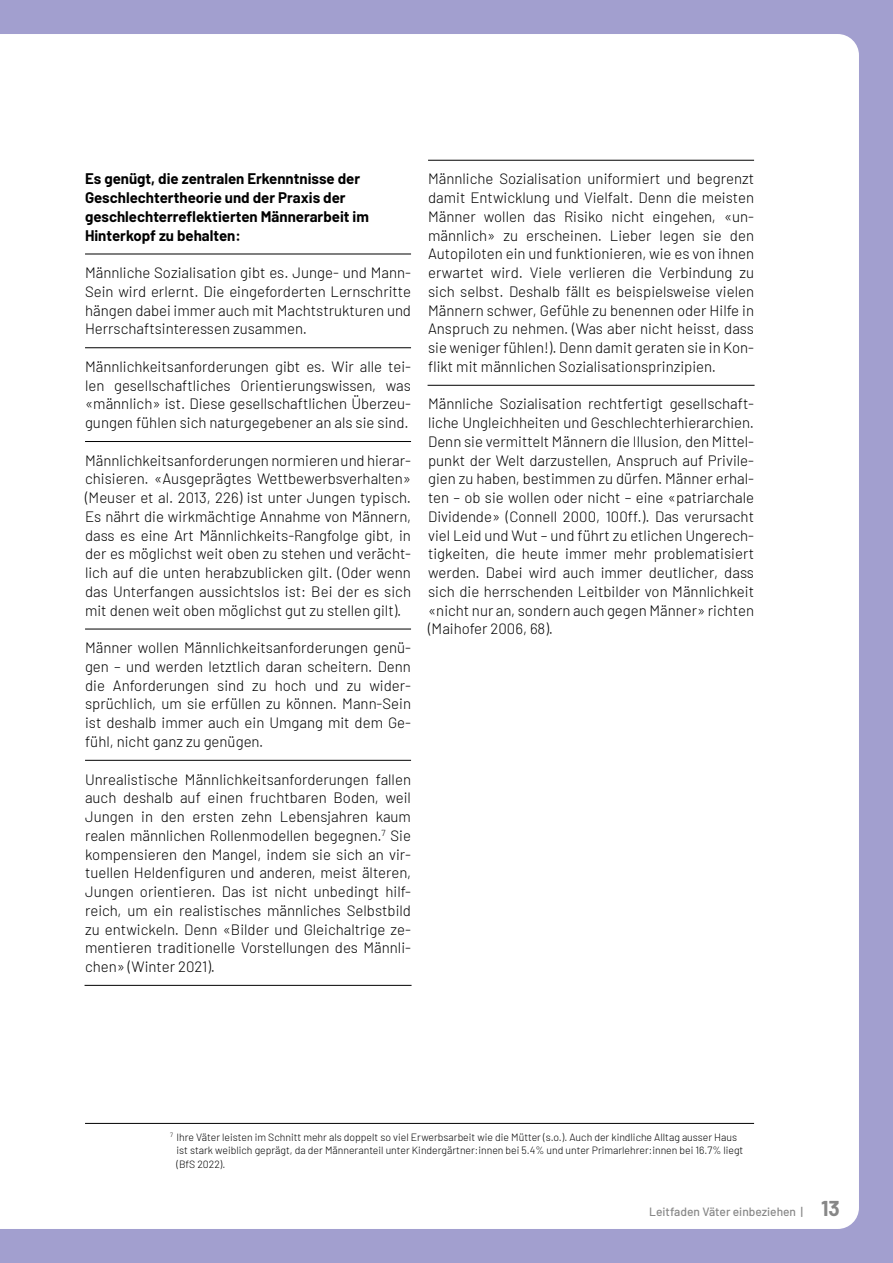
<style>
.page{position:relative;width:893px;height:1263px;background:#a29fcf}
.page>*{position:absolute;margin:0;border:0;box-sizing:border-box;transform-origin:0 0}
.t1{font:300 15px/18.8px "Barlow";color:#000;text-align:justify}
.t2{font:700 15px/18.8px "Barlow";color:#000}
.t3{font:500 12px "Barlow";color:#878787}
.t4{font:300 10.5px/13.5px "Barlow";color:#000}
.s1{font-weight:700;font-size:21px}
</style>
<div class="page">
<div style="left:0;top:34px;width:859px;height:1195px;background:#fff"></div>
<hr style="left:85px;top:985px;width:326px;height:1px;background:#000">
<hr style="left:85px;top:254px;width:326px;height:1px;background:#000">
<hr style="left:85px;top:347px;width:326px;height:1px;background:#000">
<hr style="left:85px;top:441px;width:326px;height:1px;background:#000">
<hr style="left:85px;top:629px;width:326px;height:1px;background:#000">
<hr style="left:85px;top:760px;width:326px;height:1px;background:#000">
<hr style="left:85px;top:1123px;width:669px;height:1px;background:#000">
<hr style="left:428px;top:385px;width:326px;height:1px;background:#000">
<hr style="left:428px;top:160px;width:326px;height:1px;background:#000">
<p class="t2" style="left:85px;top:168px;width:285px">Es genügt, die zentralen Erkenntnisse der Geschlechtertheorie und der Praxis der geschlechterreflektierten Männerarbeit im Hinterkopf zu behalten:</p>
<p class="t1" style="left:85px;top:262px;width:328px">Männliche Sozialisation gibt es. Junge- und Mann-Sein wird erlernt. Die eingeforderten Lernschritte hängen dabei immer auch mit Machtstrukturen und Herrschaftsinteressen zusammen.</p>
<p class="t1" style="left:85px;top:356px;width:328px">Männlichkeitsanforderungen gibt es. Wir alle tei&shy;len gesellschaftliches Orientierungswissen, was «männlich» ist. Diese gesellschaftlichen Überzeu&shy;gungen fühlen sich naturgegebener an als sie sind.</p>
<p class="t1" style="left:85px;top:450px;width:328px">Männlichkeitsanforderungen normieren und hierar&shy;chisieren. «Ausgeprägtes Wettbewerbsverhalten» (Meuser et al. 2013, 226) ist unter Jungen typisch.<br>Es nährt die wirkmächtige Annahme von Männern, dass es eine Art Männlichkeits-Rangfolge gibt, in der es möglichst weit oben zu stehen und verächt&shy;lich auf die unten herabzublicken gilt. (Oder wenn das Unterfangen aussichtslos ist: Bei der es sich mit denen weit oben möglichst gut zu stellen gilt).</p>
<p class="t1" style="left:85px;top:637px;width:328px">Männer wollen Männlichkeitsanforderungen genü&shy;gen – und werden letztlich daran scheitern. Denn die Anforderungen sind zu hoch und zu wider&shy;sprüchlich, um sie erfüllen zu können. Mann-Sein ist deshalb immer auch ein Umgang mit dem Ge&shy;fühl, nicht ganz zu genügen.</p>
<p class="t1" style="left:85px;top:769px;width:327px">Unrealistische Männlichkeitsanforderungen fallen auch deshalb auf einen fruchtbaren Boden, weil Jungen in den ersten zehn Lebensjahren kaum realen männlichen Rollenmodellen begegnen.<sup>7</sup> Sie kompensieren den Mangel, indem sie sich an vir&shy;tuellen Heldenfiguren und anderen, meist älteren, Jungen orientieren. Das ist nicht unbedingt hilf&shy;reich, um ein realistisches männliches Selbstbild zu entwickeln. Denn «Bilder und Gleichaltrige ze&shy;mentieren traditionelle Vorstellungen des Männli&shy;chen» (Winter 2021).</p>
<p class="t1" style="left:428px;top:169px;width:328px">Männliche Sozialisation uniformiert und begrenzt damit Entwicklung und Vielfalt. Denn die meisten Männer wollen das Risiko nicht eingehen, «un&shy;männlich» zu erscheinen. Lieber legen sie den Autopiloten ein und funktionieren, wie es von ihnen erwartet wird. Viele verlieren die Verbindung zu sich selbst. Deshalb fällt es beispielsweise vielen Männern schwer, Gefühle zu benennen oder Hilfe in Anspruch zu nehmen. (Was aber nicht heisst, dass sie weniger fühlen!). Denn damit geraten sie in Kon&shy;flikt mit männlichen Sozialisationsprinzipien.</p>
<p class="t1" style="left:428px;top:394px;width:328px">Männliche Sozialisation rechtfertigt gesellschaft&shy;liche Ungleichheiten und Geschlechterhierarchien.<br>Denn sie vermittelt Männern die Illusion, den Mittel&shy;punkt der Welt darzustellen, Anspruch auf Privile&shy;gien zu haben, bestimmen zu dürfen. Männer erhal&shy;ten – ob sie wollen oder nicht – eine «patriarchale Dividende» (Connell 2000, 100ff.). Das verursacht viel Leid und Wut – und führt zu etlichen Ungerech&shy;tigkeiten, die heute immer mehr problematisiert werden. Dabei wird auch immer deutlicher, dass sich die herrschenden Leitbilder von Männlichkeit «nicht nur an, sondern auch gegen Männer» richten (Maihofer 2006, 68).</p>
<p class="t4" style="left:177px;top:1129px;width:568px;text-indent:-6px"><sup>7</sup> Ihre Väter leisten im Schnitt mehr als doppelt so viel Erwerbsarbeit wie die Mütter (s.o.). Auch der kindliche Alltag ausser Haus ist stark weiblich geprägt, da der Männeranteil unter Kindergärtner:innen bei 5.4% und unter Primarlehrer:innen bei 16.7% liegt (BfS 2022).</p>
<p class="t3" style="left:649px;top:1203px;width:192px">Leitfaden Väter einbeziehen | <span class="s1">13</span></p>
</div>
